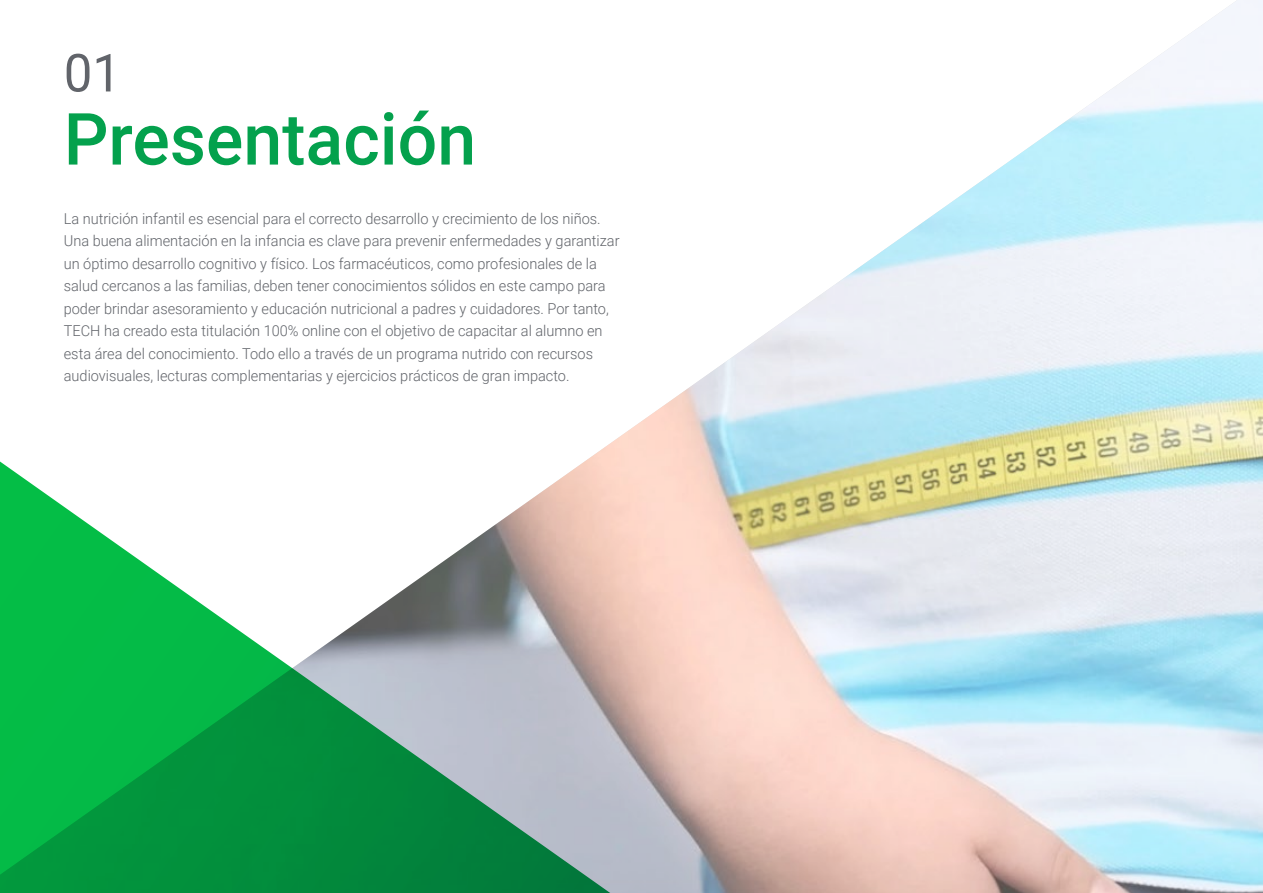
<style>
.page{position:relative;width:1263px;height:893px;background:#fff}
.page>*{position:absolute;margin:0;border:0;box-sizing:border-box;transform-origin:0 0}
.t1{font:500 72px "Roboto";color:#04a14d}
.t2{font:52.5px "Roboto";color:#61646a}
.t3{font:300 15px/22.5px "Roboto";color:#61646a}
</style>
<div class="page">
<img style="left:607px;top:0;width:656px;height:893px">
<svg style="left:0;top:446px;width:640px;height:447px"></svg>
<h2 class="t2" style="left:64px;top:36px;width:59px">01</h2>
<h1 class="t1" style="left:64px;top:89px;width:414px">Presentación</h1>
<p class="t3" style="left:64px;top:207px;width:557px">La nutrición infantil es esencial para el correcto desarrollo y crecimiento de los niños.<br>Una buena alimentación en la infancia es clave para prevenir enfermedades y garantizar un óptimo desarrollo cognitivo y físico. Los farmacéuticos, como profesionales de la salud cercanos a las familias, deben tener conocimientos sólidos en este campo para poder brindar asesoramiento y educación nutricional a padres y cuidadores. Por tanto, TECH ha creado esta titulación 100% online con el objetivo de capacitar al alumno en esta área del conocimiento. Todo ello a través de un programa nutrido con recursos audiovisuales, lecturas complementarias y ejercicios prácticos de gran impacto.</p>
</div>
